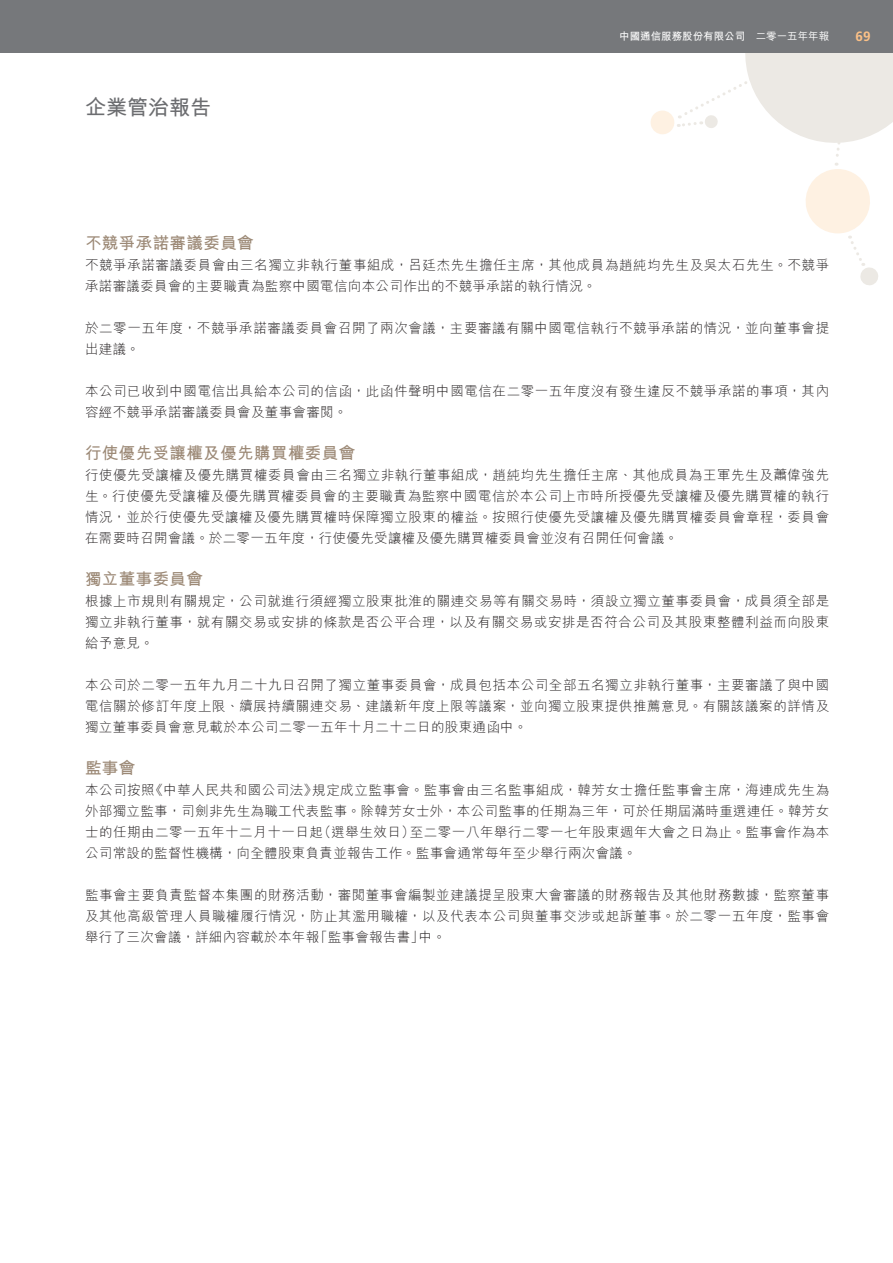
<style>
.page{position:relative;width:893px;height:1263px;background:#fff}
.page>*{position:absolute;margin:0;border:0;box-sizing:border-box;transform-origin:0 0}
.t1{font:700 21px "M Hei HK";color:#6c6d70}
.t2{font:700 16.5px "M Hei HK";letter-spacing:.025em;color:#9c8976}
.t3{font:300 13.5px/21px "M Hei HK";letter-spacing:.045em;color:#231f20;text-align:justify}
.t4{font:700 13.5px "Frutiger LT Std";color:#fcc187}
.t5{font:700 10.5px "M Hei HK";color:#fff}
.s1{font-weight:500}
</style>
<div class="page">
<div style="left:0;top:0;width:893px;height:53px;background:#76787b"></div>
<svg style="left:650px;top:53px;width:243px;height:232px"></svg>
<h1 class="t1" style="left:85px;top:99px;width:127px">企業管治報告</h1>
<p class="t5" style="left:619px;top:32px;width:211px">中國通信服務股份有限公司 <span class="s1">二零一五年年報</span></p>
<p class="t4" style="left:856px;top:30px;width:17px">69</p>
<p class="t2" style="left:85px;top:236px;width:170px">不競爭承諾審議委員會</p>
<p class="t3" style="left:85px;top:256px;width:746px">不競爭承諾審議委員會由三名獨立非執行董事組成，呂廷杰先生擔任主席，其他成員為趙純均先生及吳太石先生。不競爭承諾審議委員會的主要職責為監察中國電信向本公司作出的不競爭承諾的執行情況。</p>
<p class="t3" style="left:85px;top:319px;width:746px">於二零一五年度，不競爭承諾審議委員會召開了兩次會議，主要審議有關中國電信執行不競爭承諾的情況，並向董事會提出建議。</p>
<p class="t3" style="left:85px;top:382px;width:746px">本公司已收到中國電信出具給本公司的信函，此函件聲明中國電信在二零一五年度沒有發生違反不競爭承諾的事項，其內容經不競爭承諾審議委員會及董事會審閱。</p>
<p class="t2" style="left:85px;top:446px;width:272px">行使優先受讓權及優先購買權委員會</p>
<p class="t3" style="left:85px;top:466px;width:746px">行使優先受讓權及優先購買權委員會由三名獨立非執行董事組成，趙純均先生擔任主席、其他成員為王軍先生及蕭偉強先生。行使優先受讓權及優先購買權委員會的主要職責為監察中國電信於本公司上市時所授優先受讓權及優先購買權的執行情況，並於行使優先受讓權及優先購買權時保障獨立股東的權益。按照行使優先受讓權及優先購買權委員會章程，委員會在需要時召開會議。於二零一五年度，行使優先受讓權及優先購買權委員會並沒有召開任何會議。</p>
<p class="t2" style="left:85px;top:572px;width:119px">獨立董事委員會</p>
<p class="t3" style="left:85px;top:592px;width:746px">根據上市規則有關規定，公司就進行須經獨立股東批淮的關連交易等有關交易時，須設立獨立董事委員會，成員須全部是獨立非執行董事，就有關交易或安排的條款是否公平合理，以及有關交易或安排是否符合公司及其股東整體利益而向股東給予意見。</p>
<p class="t3" style="left:85px;top:676px;width:746px">本公司於二零一五年九月二十九日召開了獨立董事委員會，成員包括本公司全部五名獨立非執行董事，主要審議了與中國電信關於修訂年度上限、續展持續關連交易、建議新年度上限等議案，並向獨立股東提供推薦意見。有關該議案的詳情及獨立董事委員會意見載於本公司二零一五年十月二十二日的股東通函中。</p>
<p class="t2" style="left:85px;top:761px;width:52px">監事會</p>
<p class="t3" style="left:85px;top:781px;width:746px">本公司按照《中華人民共和國公司法》規定成立監事會。監事會由三名監事組成，韓芳女士擔任監事會主席，海連成先生為外部獨立監事，司劍非先生為職工代表監事。除韓芳女士外，本公司監事的任期為三年，可於任期屆滿時重選連任。韓芳女士的任期由二零一五年十二月十一日起（選舉生效日）至二零一八年舉行二零一七年股東週年大會之日為止。監事會作為本公司常設的監督性機構，向全體股東負責並報告工作。監事會通常每年至少舉行兩次會議。</p>
<p class="t3" style="left:85px;top:886px;width:746px">監事會主要負責監督本集團的財務活動，審閱董事會編製並建議提呈股東大會審議的財務報告及其他財務數據，監察董事及其他高級管理人員職權履行情況，防止其濫用職權，以及代表本公司與董事交涉或起訴董事。於二零一五年度，監事會舉行了三次會議，詳細內容載於本年報「監事會報告書」中。</p>
</div>
